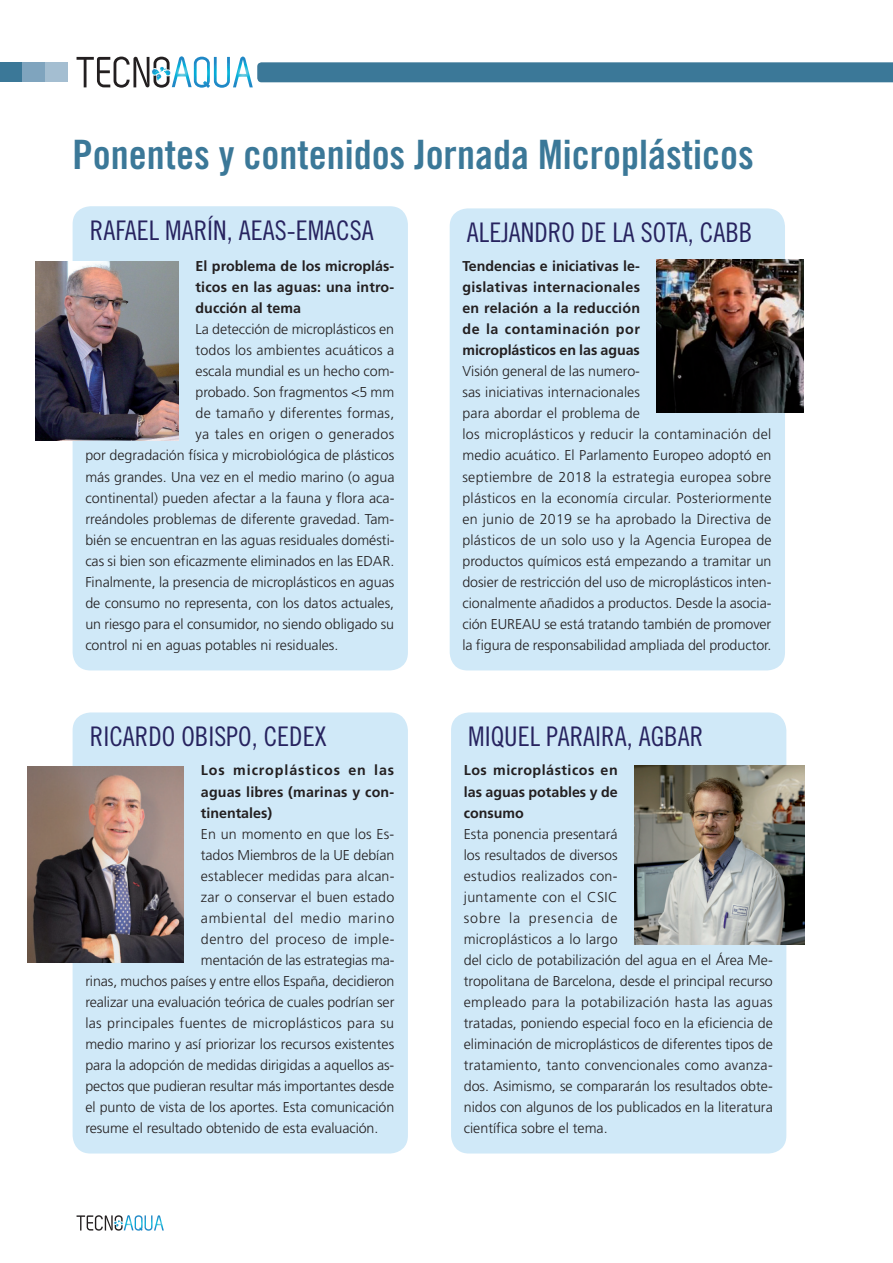
<style>
.page{position:relative;width:893px;height:1263px;background:#fff}
.page>*{position:absolute;margin:0;border:0;box-sizing:border-box;transform-origin:0 0}
.t1{font:40.5px "Trade Gothic Bold Cond Twenty";color:#3b7898}
.t2{font:27px "Trade Gothic Cond Eighteen";color:#27235f}
.t3{font:300 14.25px/21px "Frutiger";color:#231f20}
.t4{font:700 14.25px/21px "Frutiger";letter-spacing:.01em;color:#231f20;text-align:justify}
.t5{font:300 14.25px "Frutiger";letter-spacing:.02em;color:#231f20}
.t6{font:300 14.25px "Frutiger";letter-spacing:.035em;color:#231f20}
.t7{font:300 14.25px "Frutiger";letter-spacing:.045em;color:#231f20}
</style>
<div class="page">
<svg style="left:77px;top:1215px;width:87px;height:16px"></svg>
<div style="left:0;top:62px;width:22px;height:20px;background:#3b7898"></div>
<div style="left:22px;top:62px;width:23px;height:20px;background:#7fa4be"></div>
<div style="left:45px;top:62px;width:23px;height:20px;background:#a4bed1"></div>
<svg style="left:77px;top:56px;width:816px;height:32px"></svg>
<div style="left:73px;top:206px;width:335px;height:464px;background:#d0e9f8;border-radius:18px"></div>
<div style="left:450px;top:208px;width:335px;height:462px;background:#d0e9f8;border-radius:18px"></div>
<div style="left:73px;top:712px;width:335px;height:441px;background:#d0e9f8;border-radius:18px"></div>
<div style="left:451px;top:712px;width:335px;height:441px;background:#d0e9f8;border-radius:18px"></div>
<img style="left:28px;top:766px;width:156px;height:196px">
<img style="left:635px;top:765px;width:170px;height:179px">
<img style="left:35px;top:261px;width:144px;height:179px">
<img style="left:657px;top:259px;width:147px;height:153px">
<h1 class="t1" style="left:73px;top:130px;width:683px">Ponentes y contenidos Jornada Microplásticos</h1>
<h2 class="t2" style="left:90px;top:214px;width:285px">RAFAEL MARÍN, AEAS-EMACSA</h2>
<p class="t4" style="left:196px;top:256px;width:200px">El problema de los microplás&shy;ticos en las aguas: una intro&shy;ducción al tema</p>
<p class="t3" style="left:196px;top:319px;width:200px">La detección de microplásticos en</p>
<p class="t3" style="left:196px;top:340px;width:200px">todos los ambientes acuáticos a</p>
<p class="t3" style="left:196px;top:361px;width:200px">escala mundial es un hecho com-</p>
<p class="t3" style="left:196px;top:382px;width:200px">probado. Son fragmentos &lt;5 mm</p>
<p class="t3" style="left:196px;top:403px;width:200px">de tamaño y diferentes formas,</p>
<p class="t5" style="left:196px;top:426px;width:200px">ya tales en origen o generados</p>
<p class="t3" style="left:85px;top:445px;width:310px">por degradación física y microbiológica de plásticos</p>
<p class="t3" style="left:85px;top:466px;width:311px">más grandes. Una vez en el medio marino (o agua</p>
<p class="t3" style="left:85px;top:487px;width:311px">continental) pueden afectar a la fauna y flora aca-</p>
<p class="t3" style="left:85px;top:508px;width:310px">rreándoles problemas de diferente gravedad. Tam-</p>
<p class="t3" style="left:85px;top:529px;width:311px">bién se encuentran en las aguas residuales domésti-</p>
<p class="t3" style="left:85px;top:550px;width:310px">cas si bien son eficazmente eliminados en las EDAR.</p>
<p class="t3" style="left:85px;top:571px;width:311px">Finalmente, la presencia de microplásticos en aguas</p>
<p class="t3" style="left:85px;top:592px;width:310px">de consumo no representa, con los datos actuales,</p>
<p class="t3" style="left:85px;top:613px;width:310px">un riesgo para el consumidor, no siendo obligado su</p>
<p class="t3" style="left:85px;top:634px;width:255px">control ni en aguas potables ni residuales.</p>
<h2 class="t2" style="left:90px;top:721px;width:238px">RICARDO OBISPO, CEDEX</h2>
<p class="t4" style="left:201px;top:760px;width:195px">Los microplásticos en las aguas libres (marinas y con&shy;tinentales)</p>
<p class="t3" style="left:201px;top:823px;width:195px">En un momento en que los Es-</p>
<p class="t3" style="left:201px;top:844px;width:195px">tados Miembros de la UE debían</p>
<p class="t3" style="left:201px;top:865px;width:195px">establecer medidas para alcan-</p>
<p class="t3" style="left:201px;top:886px;width:195px">zar o conservar el buen estado</p>
<p class="t7" style="left:201px;top:909px;width:195px">ambiental del medio marino</p>
<p class="t6" style="left:201px;top:930px;width:195px">dentro del proceso de imple-</p>
<p class="t3" style="left:201px;top:949px;width:195px">mentación de las estrategias ma-</p>
<p class="t3" style="left:85px;top:970px;width:311px">rinas, muchos países y entre ellos España, decidieron</p>
<p class="t3" style="left:85px;top:991px;width:311px">realizar una evaluación teórica de cuales podrían ser</p>
<p class="t5" style="left:85px;top:1014px;width:310px">las principales fuentes de microplásticos para su</p>
<p class="t3" style="left:85px;top:1033px;width:310px">medio marino y así priorizar los recursos existentes</p>
<p class="t3" style="left:85px;top:1054px;width:311px">para la adopción de medidas dirigidas a aquellos as-</p>
<p class="t3" style="left:85px;top:1075px;width:310px">pectos que pudieran resultar más importantes desde</p>
<p class="t3" style="left:85px;top:1096px;width:310px">el punto de vista de los aportes. Esta comunicación</p>
<p class="t3" style="left:85px;top:1117px;width:295px">resume el resultado obtenido de esta evaluación.</p>
<h2 class="t2" style="left:467px;top:217px;width:287px">ALEJAN DRO DE LA SOTA, CABB</h2>
<p class="t4" style="left:462px;top:256px;width:179px">Tendencias e iniciativas le&shy;gislativas internacionales en relación a la reducción de la contaminación por microplásticos en las aguas</p>
<p class="t3" style="left:462px;top:361px;width:311px">Visión general de las numero-<br>sas iniciativas internacionales<br>para abordar el problema de<br>los microplásticos y reducir la contaminación del medio acuático. El Parlamento Europeo adoptó en septiembre de 2018 la estrategia europea sobre plásticos en la economía circular. Posteriormente en junio de 2019 se ha aprobado la Directiva de plásticos de un solo uso y la Agencia Europea de productos químicos está empezando a tramitar un dosier de restricción del uso de microplásticos inten&shy;cionalmente añadidos a productos. Desde la asocia&shy;ción EUREAU se está tratando también de promover la figura de responsabilidad ampliada del productor.</p>
<h2 class="t2" style="left:468px;top:721px;width:91px">MIQUEL PARAIRA</h2>
<h2 class="t2" style="left:627px;top:721px;width:51px">, AGBAR</h2>
<p class="t4" style="left:464px;top:760px;width:155px">Los microplásticos en las aguas potables y de consumo</p>
<p class="t3" style="left:464px;top:823px;width:311px">Esta ponencia presentará<br>los resultados de diversos<br>estudios realizados con-<br>juntamente con el CSIC<br>sobre la presencia de<br>microplásticos a lo largo<br>del ciclo de potabilización del agua en el Área Me&shy;tropolitana de Barcelona, desde el principal recurso empleado para la potabilización hasta las aguas tratadas, poniendo especial foco en la eficiencia de eliminación de microplásticos de diferentes tipos de tratamiento, tanto convencionales como avanza&shy;dos. Asimismo, se compararán los resultados obte&shy;nidos con algunos de los publicados en la literatura científica sobre el tema.</p>
</div>
